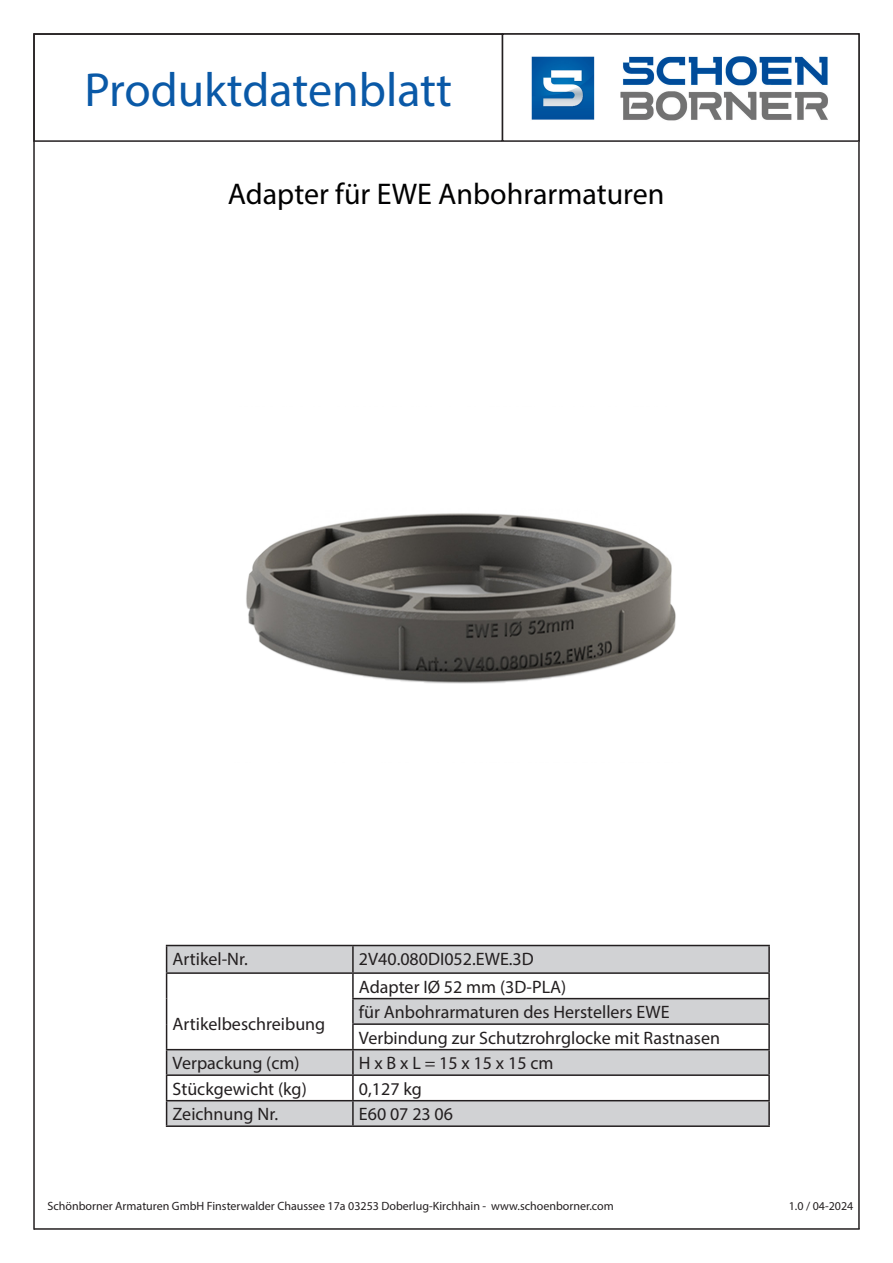
<style>
.page{position:relative;width:893px;height:1263px;background:#fff}
.page>*{position:absolute;margin:0;border:0;box-sizing:border-box;transform-origin:0 0}
.t1{font:48px "Myriad Pro";color:#0a59a7}
.t2{font:30px "Myriad Pro";color:#000001}
.t3{font:18px "Myriad Pro";color:#231f20}
.t4{font:12px "Myriad Pro";color:#231f20}
</style>
<div class="page">
<hr style="left:858px;top:33px;width:2px;height:1196px;background:#231f20">
<hr style="left:34px;top:1228px;width:826px;height:2px;background:#231f20">
<hr style="left:33px;top:33px;width:2px;height:1197px;background:#231f20">
<svg style="left:167px;top:946px;width:601px;height:179px;fill:#d1d2d4"></svg>
<hr style="left:166px;top:945px;width:187px;height:1px;background:#231f20">
<hr style="left:353px;top:945px;width:417px;height:1px;background:#231f20">
<hr style="left:352px;top:946px;width:2px;height:26px;background:#231f20">
<hr style="left:768px;top:946px;width:2px;height:26px;background:#231f20">
<hr style="left:166px;top:972px;width:187px;height:2px;background:#231f20">
<hr style="left:353px;top:972px;width:417px;height:2px;background:#231f20">
<hr style="left:352px;top:974px;width:2px;height:24px;background:#231f20">
<hr style="left:768px;top:974px;width:2px;height:24px;background:#231f20">
<hr style="left:352px;top:998px;width:418px;height:1px;background:#231f20">
<hr style="left:352px;top:999px;width:2px;height:24px;background:#231f20">
<hr style="left:768px;top:999px;width:2px;height:24px;background:#231f20">
<hr style="left:352px;top:1023px;width:418px;height:2px;background:#231f20">
<hr style="left:352px;top:1025px;width:2px;height:24px;background:#231f20">
<hr style="left:768px;top:1025px;width:2px;height:24px;background:#231f20">
<hr style="left:166px;top:1049px;width:187px;height:1px;background:#231f20">
<hr style="left:353px;top:1049px;width:417px;height:1px;background:#231f20">
<hr style="left:352px;top:1050px;width:2px;height:24px;background:#231f20">
<hr style="left:768px;top:1050px;width:2px;height:24px;background:#231f20">
<hr style="left:166px;top:1074px;width:187px;height:2px;background:#231f20">
<hr style="left:353px;top:1074px;width:417px;height:2px;background:#231f20">
<hr style="left:352px;top:1076px;width:2px;height:24px;background:#231f20">
<hr style="left:768px;top:1076px;width:2px;height:24px;background:#231f20">
<hr style="left:166px;top:1100px;width:187px;height:1px;background:#231f20">
<svg style="left:166px;top:946px;width:1px;height:179px"></svg>
<hr style="left:353px;top:1100px;width:417px;height:1px;background:#231f20">
<hr style="left:352px;top:1101px;width:2px;height:24px;background:#231f20">
<hr style="left:768px;top:1101px;width:2px;height:24px;background:#231f20">
<hr style="left:166px;top:1125px;width:187px;height:2px;background:#231f20">
<hr style="left:353px;top:1125px;width:417px;height:2px;background:#231f20">
<div style="left:33px;top:33px;width:470px;height:109px;border:2px solid #231f20"></div>
<img style="left:531px;top:56px;width:297px;height:65px">
<div style="left:502px;top:33px;width:358px;height:109px;border:2px solid #231f20"></div>
<img style="left:246px;top:513px;width:430px;height:171px">
<p class="t1" style="left:84px;top:60px;width:369px">Produktdatenblatt</p>
<p class="t2" style="left:228px;top:175px;width:438px">Adapter für EWE Anbohrarmaturen</p>
<p class="t3" style="left:173px;top:948px;width:77px">Artikel-Nr.</p>
<p class="t3" style="left:359px;top:948px;width:176px">2V40.080DI052.EWE.3D</p>
<p class="t3" style="left:173px;top:1013px;width:154px">Artikelbeschreibung</p>
<p class="t3" style="left:359px;top:975px;width:209px">Adapter IØ 52 mm (3D-PLA)</p>
<p class="t3" style="left:359px;top:1001px;width:312px">für Anbohrarmaturen des Herstellers EWE</p>
<p class="t3" style="left:359px;top:1026px;width:363px">Verbindung zur Schutzrohrglocke mit Rastnasen</p>
<p class="t3" style="left:173px;top:1052px;width:129px">Verpackung (cm)</p>
<p class="t3" style="left:359px;top:1052px;width:196px">H x B x L = 15 x 15 x 15 cm</p>
<p class="t3" style="left:173px;top:1077px;width:136px">Stückgewicht (kg)</p>
<p class="t3" style="left:359px;top:1077px;width:64px">0,127 kg</p>
<p class="t3" style="left:173px;top:1103px;width:107px">Zeichnung Nr.</p>
<p class="t3" style="left:359px;top:1103px;width:96px">E60 07 23 06</p>
<p class="t4" style="left:48px;top:1198px;width:568px">Schönborner Armaturen GmbH Finsterwalder Chaussee 17a 03253 Doberlug-Kirchhain - www.schoenborner.com</p>
<p class="t4" style="left:789px;top:1198px;width:66px">1.0 / 04-2024</p>
</div>
